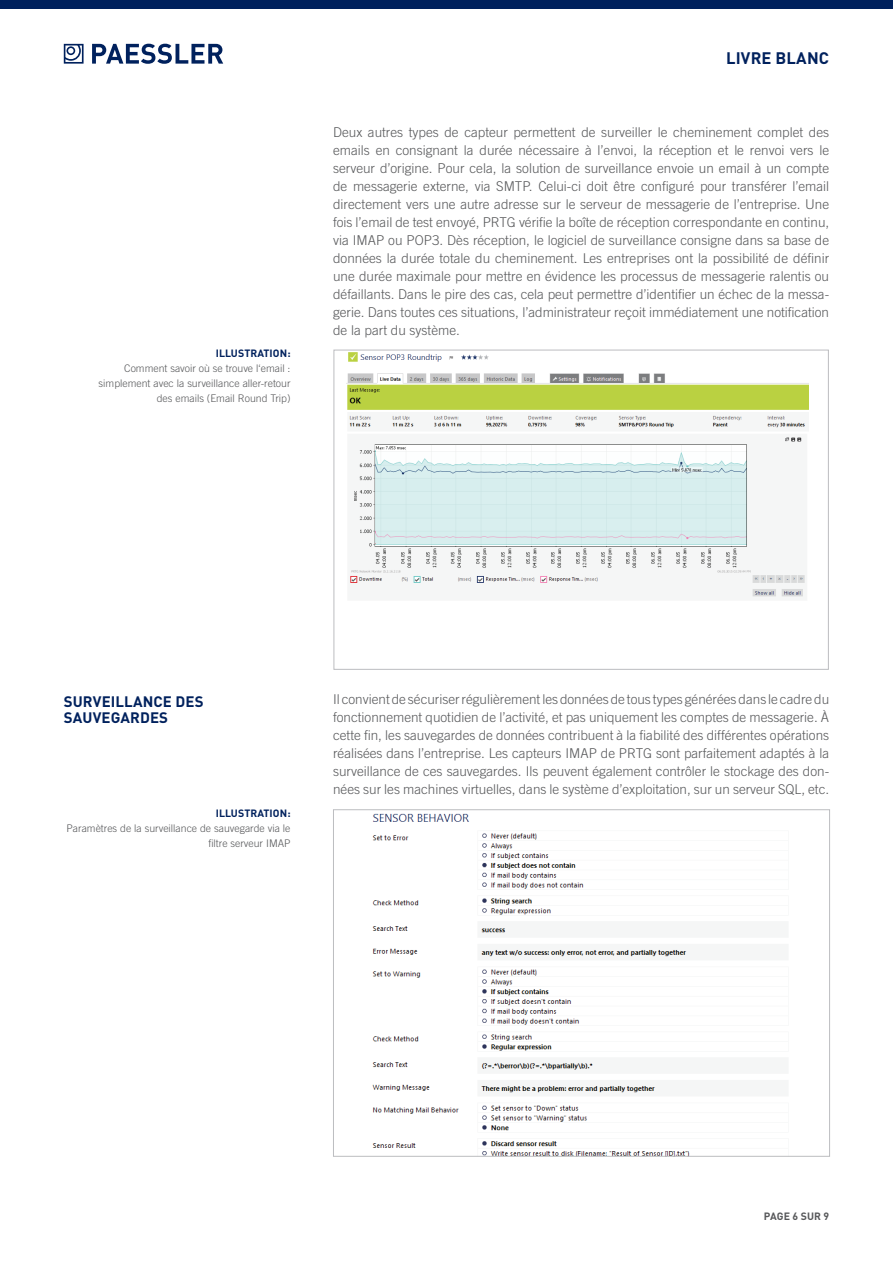
<style>
.page{position:relative;width:893px;height:1263px;background:#fff}
.page>*{position:absolute;margin:0;border:0;box-sizing:border-box;transform-origin:0 0}
.t1{font:700 16.5px "DINOT";letter-spacing:.01em;color:#00215d}
.Überschrift_3{font:700 15px/16.5px "DINOT";letter-spacing:.01em;color:#00215d}
.Fliesstext{font:300 13.5px/18px "Trade Gothic LT Std";color:#57585a;text-align:justify}
.Fliesstext_-_neben_H{font:300 13.5px/18px "Trade Gothic LT Std";color:#57585a;text-align:justify}
.Bildunterschrift{font:300 10.5px/15px "Trade Gothic LT Std";color:#57585a;text-align:right}
.t2{font:700 10.5px "DINOT";letter-spacing:.01em;color:#57585a}
.s1{font-family:"DINOT";font-weight:700;color:#00215d}
</style>
<div class="page">
<div style="left:223px;top:0;width:223px;height:9px;background:#00215d"></div>
<div style="left:0;top:0;width:223px;height:9px;background:#00215d"></div>
<div style="left:446px;top:0;width:224px;height:9px;background:#00215d"></div>
<div style="left:670px;top:0;width:223px;height:9px;background:#00215d"></div>
<svg style="left:64px;top:44px;width:20px;height:20px"></svg>
<svg style="left:92px;top:44px;width:131px;height:20px"></svg>
<img style="left:346px;top:352px;width:463px;height:245px">
<div style="left:334px;top:350px;width:495px;height:320px;border:1px solid #bcbdc0"></div>
<img style="left:372px;top:813px;width:318px;height:342px">
<p class="Bildunterschrift" style="left:99px;top:346px;width:193px"><span class="s1">ILLUSTRATION:<br></span>Comment savoir où se trouve l‘email : simplement avec la surveillance aller-retour des emails (Email Round Trip)</p>
<p class="t1" style="left:726px;top:47px;width:105px">LIVRE BLANC</p>
<p class="Fliesstext" style="left:333px;top:123px;width:498px">Deux autres types de capteur permettent de surveiller le cheminement complet des emails en consignant la durée nécessaire à l’envoi, la réception et le renvoi vers le serveur d’origine. Pour cela, la solution de surveillance envoie un email à un compte de messagerie externe, via SMTP. Celui-ci doit être configuré pour transférer l’email directement vers une autre adresse sur le serveur de messagerie de l’entreprise. Une fois l’email de test envoyé, PRTG vérifie la boîte de réception correspondante en continu, via IMAP ou POP3. Dès réception, le logiciel de surveillance consigne dans sa base de données la durée totale du cheminement. Les entreprises ont la possibilité de définir une durée maximale pour mettre en évidence les processus de messagerie ralentis ou défaillants. Dans le pire des cas, cela peut permettre d’identifier un échec de la messa&shy;gerie. Dans toutes ces situations, l’administrateur reçoit immédiatement une notification de la part du système.</p>
<p class="Überschrift_3" style="left:64px;top:693px;width:141px">SURVEILLANCE DES<br>SAUVEGARDES</p>
<p class="Bildunterschrift" style="left:67px;top:806px;width:225px"><span class="s1">ILLUSTRATION:<br></span>Paramètres de la surveillance de sauvegarde via le filtre serveur IMAP</p>
<p class="Fliesstext_-_neben_H" style="left:333px;top:690px;width:498px">Il convient de sécuriser régulièrement les données de tous types générées dans le cadre du fonctionnement quotidien de l’activité, et pas uniquement les comptes de messagerie. À cette fin, les sauvegardes de données contribuent à la fiabilité des différentes opérations réalisées dans l’entreprise. Les capteurs IMAP de PRTG sont parfaitement adaptés à la surveillance de ces sauvegardes. Ils peuvent également contrôler le stockage des don&shy;nées sur les machines virtuelles, dans le système d’exploitation, sur un serveur SQL, etc.</p>
<p class="t2" style="left:764px;top:1210px;width:67px">PAGE 6 SUR 9</p>
</div>
